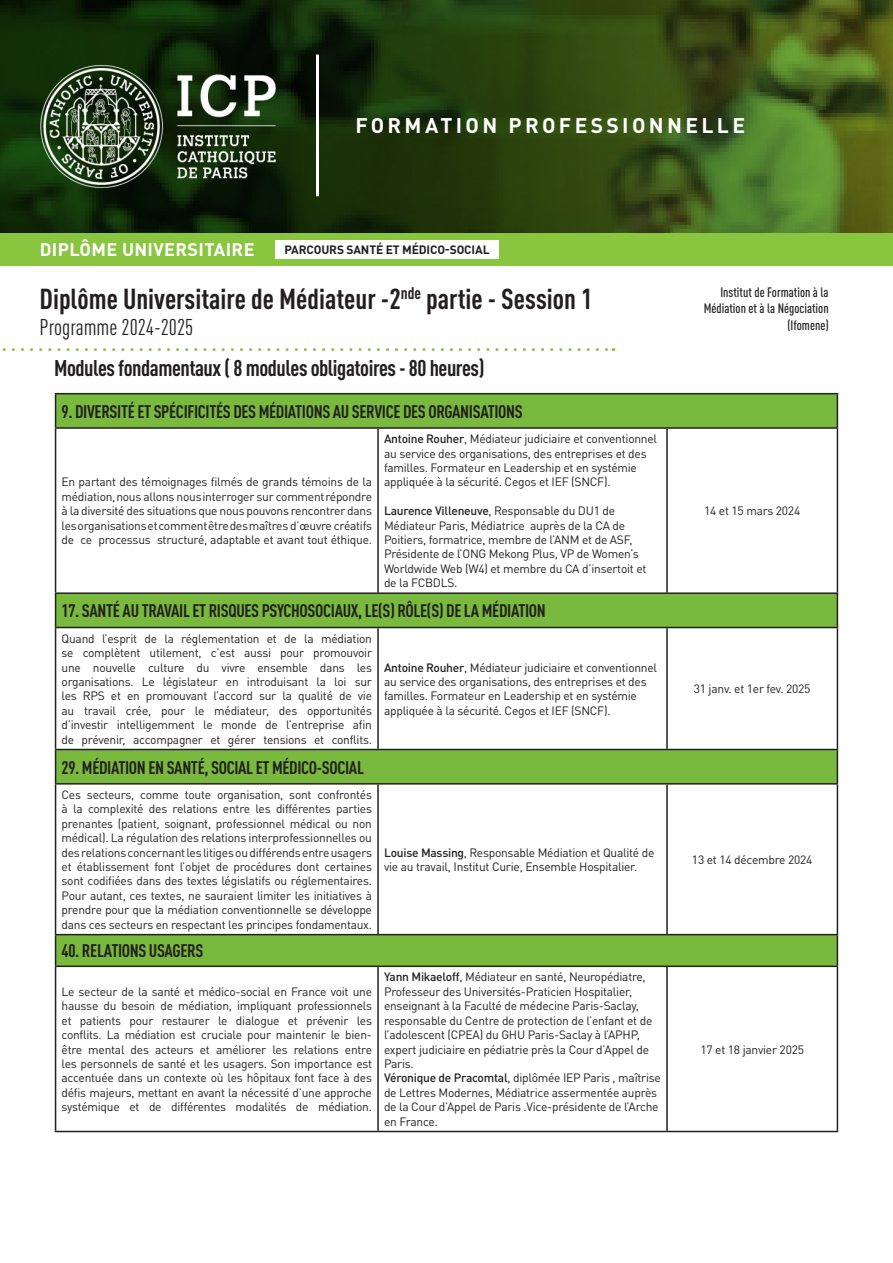
<style>
.page{position:relative;width:893px;height:1263px;background:#fff}
.page>*{position:absolute;margin:0;border:0;box-sizing:border-box;transform-origin:0 0}
.FC_titre_formation{font:700 condensed 28.5px "DINOT";color:#231f20}
.Les_Plus{font:700 condensed 22.5px "DINOT";letter-spacing:-.02em;color:#231f20}
.FC_titre_formation-2{font:condensed 22.5px "DINOT";color:#231f20}
.t1{font:700 21px "DINOT";letter-spacing:.16em;color:#fff}
.Les_Plus-2{font:700 condensed 18px "DINOT";letter-spacing:-.02em;color:#231f20}
.t2{font:700 18px "DINOT";letter-spacing:.02em;color:#fff}
.t3{font:500 condensed 13.5px/16.2px "DINOT";color:#231f20;text-align:right}
.Les_Plus-3{font:12px/14.4px "DINOT";letter-spacing:-.02em;color:#231f20}
.Les_Plus-4{font:700 12px "DINOT";letter-spacing:-.01em;color:#231f20}
.s1{font-weight:500}
</style>
<div class="page">
<svg style="left:56px;top:394px;width:781px;height:571px"></svg>
<svg style="left:56px;top:628px;width:781px;height:121px"></svg>
<hr style="left:55px;top:393px;width:323px;height:1px;background:#231f20">
<hr style="left:55px;top:394px;width:1px;height:33px;background:#231f20">
<hr style="left:378px;top:393px;width:289px;height:1px;background:#231f20">
<hr style="left:667px;top:393px;width:171px;height:1px;background:#231f20">
<hr style="left:837px;top:394px;width:1px;height:33px;background:#231f20">
<hr style="left:55px;top:427px;width:323px;height:2px;background:#231f20">
<hr style="left:55px;top:429px;width:1px;height:163px;background:#231f20">
<hr style="left:378px;top:427px;width:289px;height:2px;background:#231f20">
<hr style="left:377px;top:429px;width:2px;height:163px;background:#231f20">
<hr style="left:667px;top:427px;width:171px;height:2px;background:#231f20">
<hr style="left:666px;top:429px;width:2px;height:163px;background:#231f20">
<hr style="left:837px;top:429px;width:1px;height:163px;background:#231f20">
<hr style="left:55px;top:592px;width:323px;height:2px;background:#231f20">
<hr style="left:55px;top:594px;width:1px;height:33px;background:#231f20">
<hr style="left:378px;top:592px;width:289px;height:2px;background:#231f20">
<hr style="left:667px;top:592px;width:171px;height:2px;background:#231f20">
<hr style="left:837px;top:594px;width:1px;height:33px;background:#231f20">
<hr style="left:55px;top:627px;width:323px;height:1px;background:#231f20">
<hr style="left:55px;top:628px;width:1px;height:121px;background:#231f20">
<hr style="left:378px;top:627px;width:289px;height:1px;background:#231f20">
<hr style="left:377px;top:628px;width:2px;height:121px;background:#231f20">
<hr style="left:667px;top:627px;width:171px;height:1px;background:#231f20">
<hr style="left:666px;top:628px;width:2px;height:121px;background:#231f20">
<hr style="left:837px;top:628px;width:1px;height:121px;background:#231f20">
<hr style="left:55px;top:749px;width:323px;height:1px;background:#231f20">
<hr style="left:55px;top:750px;width:1px;height:33px;background:#231f20">
<hr style="left:378px;top:749px;width:289px;height:1px;background:#231f20">
<hr style="left:667px;top:749px;width:171px;height:1px;background:#231f20">
<hr style="left:837px;top:750px;width:1px;height:33px;background:#231f20">
<hr style="left:55px;top:783px;width:323px;height:1px;background:#231f20">
<hr style="left:55px;top:784px;width:1px;height:150px;background:#231f20">
<hr style="left:378px;top:783px;width:289px;height:1px;background:#231f20">
<hr style="left:377px;top:784px;width:2px;height:150px;background:#231f20">
<hr style="left:667px;top:783px;width:171px;height:1px;background:#231f20">
<hr style="left:666px;top:784px;width:2px;height:150px;background:#231f20">
<hr style="left:837px;top:784px;width:1px;height:150px;background:#231f20">
<hr style="left:55px;top:934px;width:323px;height:1px;background:#231f20">
<hr style="left:55px;top:935px;width:1px;height:30px;background:#231f20">
<hr style="left:378px;top:934px;width:289px;height:1px;background:#231f20">
<hr style="left:667px;top:934px;width:171px;height:1px;background:#231f20">
<hr style="left:837px;top:935px;width:1px;height:30px;background:#231f20">
<hr style="left:55px;top:965px;width:323px;height:2px;background:#231f20">
<hr style="left:55px;top:967px;width:1px;height:164px;background:#231f20">
<hr style="left:378px;top:965px;width:289px;height:2px;background:#231f20">
<hr style="left:377px;top:967px;width:2px;height:164px;background:#231f20">
<hr style="left:667px;top:965px;width:171px;height:2px;background:#231f20">
<hr style="left:666px;top:967px;width:2px;height:164px;background:#231f20">
<hr style="left:837px;top:967px;width:1px;height:164px;background:#231f20">
<hr style="left:55px;top:1131px;width:323px;height:1px;background:#231f20">
<hr style="left:378px;top:1131px;width:289px;height:1px;background:#231f20">
<hr style="left:667px;top:1131px;width:171px;height:1px;background:#231f20">
<img style="left:0;top:0;width:893px;height:233px">
<img style="left:41px;top:66px;width:234px;height:124px">
<div style="left:0;top:233px;width:893px;height:33px;background:#89c53f"></div>
<hr style="left:316px;top:55px;width:3px;height:141px;background:#fff">
<svg style="left:2px;top:348px;width:612px;height:3px"></svg>
<div style="left:275px;top:240px;width:224px;height:19px;background:#fff"></div>
<p class="t1" style="left:355px;top:112px;width:391px">FORMATION PROFESSIONNELLE</p>
<p class="t2" style="left:40px;top:238px;width:216px">DIPLÔME UNIVERSITAIRE</p>
<p class="Les_Plus-4" style="left:284px;top:242px;width:207px">PARCOURS SANTÉ ET MÉDICO-SOCIAL</p>
<p class="FC_titre_formation" style="left:40px;top:281px;width:554px">Diplôme Universitaire de Médiateur -2<sup>nde</sup> partie - Session 1</p>
<p class="FC_titre_formation-2" style="left:40px;top:314px;width:155px">Programme 2024-2025</p>
<p class="Les_Plus" style="left:54px;top:354px;width:432px">Modules fondamentaux ( 8 modules obligatoires - 80 heures)</p>
<p class="Les_Plus-2" style="left:62px;top:400px;width:463px">9. DIVERSITÉ ET SPÉCIFICITÉS DES MÉDIATIONS AU SERVICE DES ORGANISATIONS</p>
<p class="t3" style="left:704px;top:284px;width:126px">Institut de Formation à la<br>Médiation et à la Négociation (Ifomene)</p>
<p class="Les_Plus-3" style="left:384px;top:431px;width:275px"><span class="s1">Antoine Rouher</span>, Médiateur judiciaire et conventionnel au service des organisations, des entreprises et des familles. Formateur en Leadership et en systémie appliquée à la sécurité. Cegos et IEF (SNCF).</p>
<p class="Les_Plus-3" style="left:384px;top:503px;width:264px"><span class="s1">Laurence Villeneuve</span>, Responsable du DU1 de Médiateur Paris, Médiatrice auprès de la CA de Poitiers, formatrice, membre de l’ANM et de ASF, Présidente de l’ONG Mekong Plus, VP de Women’s Worldwide Web (W4) et membre du CA d’insertoit et de la FCBDLS.</p>
<p class="Les_Plus-3" style="left:704px;top:503px;width:98px">14 et 15 mars 2024</p>
<p class="Les_Plus-2" style="left:62px;top:600px;width:486px">17. SANTÉ AU TRAVAIL ET RISQUES PSYCHOSOCIAUX, LE(S) RÔLE(S) DE LA MÉDIATION</p>
<p class="Les_Plus-3" style="left:62px;top:631px;width:312px;text-align:justify">Quand l’esprit de la réglementation et de la médiation se complètent utilement, c’est aussi pour promouvoir une nouvelle culture du vivre ensemble dans les organisations. Le législateur en introduisant la loi sur les RPS et en promouvant l’accord sur la qualité de vie au travail crée, pour le médiateur, des opportunités d’investir intelligemment le monde de l’entreprise afin de prévenir, accompagner et gérer tensions et conflits.</p>
<p class="Les_Plus-3" style="left:62px;top:475px;width:312px;text-align:justify">En partant des témoignages filmés de grands témoins de la médiation, nous allons nous interroger sur comment répondre à la diversité des situations que nous pouvons rencontrer dans les organisations et comment être des maîtres d’œuvre créatifs de ce processus structuré, adaptable et avant tout éthique.</p>
<p class="Les_Plus-3" style="left:384px;top:660px;width:275px"><span class="s1">Antoine Rouher</span>, Médiateur judiciaire et conventionnel au service des organisations, des entreprises et des familles. Formateur en Leadership et en systémie appliquée à la sécurité. Cegos et IEF (SNCF).</p>
<p class="Les_Plus-3" style="left:694px;top:681px;width:118px">31 janv. et 1er fev. 2025</p>
<p class="Les_Plus-2" style="left:62px;top:756px;width:304px">29. MÉDIATION EN SANTÉ, SOCIAL ET MÉDICO-SOCIAL</p>
<p class="Les_Plus-3" style="left:62px;top:787px;width:312px;text-align:justify">Ces secteurs, comme toute organisation, sont confrontés à la complexité des relations entre les différentes parties prenantes (patient, soignant, professionnel médical ou non médical). La régulation des relations interprofessionnelles ou des relations concernant les litiges ou différends entre usagers et établissement font l’objet de procédures dont certaines sont codifiées dans des textes législatifs ou réglementaires.<br>Pour autant, ces textes, ne sauraient limiter les initiatives à prendre pour que la médiation conventionnelle se développe dans ces secteurs en respectant les principes fondamentaux.</p>
<p class="Les_Plus-2" style="left:62px;top:940px;width:143px">40. RELATIONS USAGERS</p>
<p class="Les_Plus-3" style="left:62px;top:984px;width:312px;text-align:justify">Le secteur de la santé et médico-social en France voit une hausse du besoin de médiation, impliquant professionnels et patients pour restaurer le dialogue et prévenir les conflits. La médiation est cruciale pour maintenir le bien&shy;être mental des acteurs et améliorer les relations entre les personnels de santé et les usagers. Son importance est accentuée dans un contexte où les hôpitaux font face à des défis majeurs, mettant en avant la nécessité d’une approche systémique et de différentes modalités de médiation.</p>
<p class="Les_Plus-3" style="left:384px;top:845px;width:272px"><span class="s1">Louise Massing</span>, Responsable Médiation et Qualité de vie au travail, Institut Curie, Ensemble Hospitalier.</p>
<p class="Les_Plus-3" style="left:692px;top:852px;width:122px">13 et 14 décembre 2024</p>
<p class="Les_Plus-3" style="left:384px;top:970px;width:270px"><span class="s1">Yann Mikaeloff</span>, Médiateur en santé, Neuropédiatre, Professeur des Universités-Praticien Hospitalier, enseignant à la Faculté de médecine Paris-Saclay, responsable du Centre de protection de l’enfant et de l’adolescent (CPEA) du GHU Paris-Saclay à l’APHP, expert judiciaire en pédiatrie près la Cour d’Appel de Paris.</p>
<p class="Les_Plus-3" style="left:384px;top:1070px;width:278px"><span class="s1">Véronique de Pracomtal</span>, diplômée IEP Paris , maîtrise de Lettres Modernes, Médiatrice assermentée auprès de la Cour d’Appel de Paris .Vice-présidente de l’Arche en France.</p>
<p class="Les_Plus-3" style="left:700px;top:1042px;width:105px">17 et 18 janvier 2025</p>
</div>
